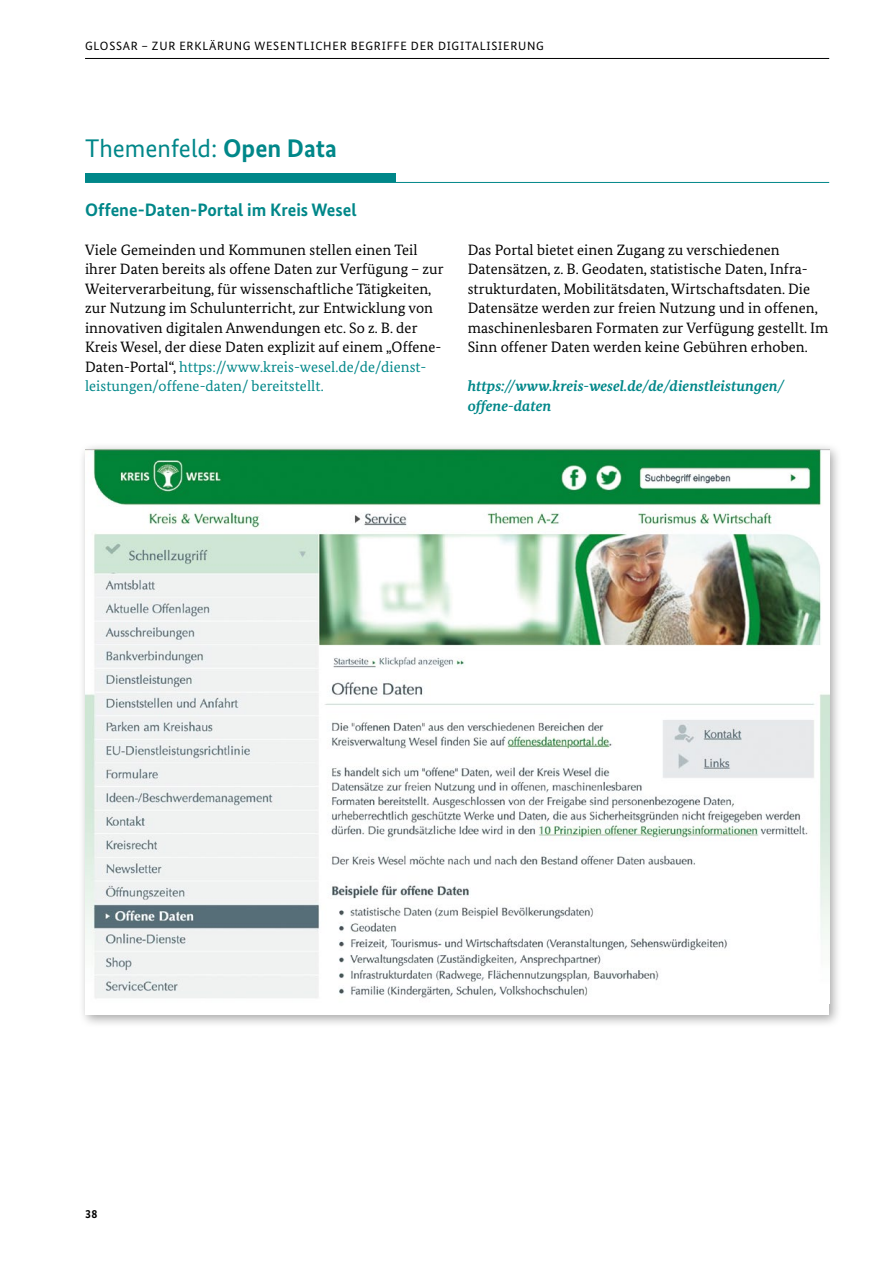
<style>
.page{position:relative;width:893px;height:1263px;background:#fff}
.page>*{position:absolute;margin:0;border:0;box-sizing:border-box;transform-origin:0 0}
.t1{font:25.5px "Bundes Sans";color:#008789}
.t2{font:700 18px "Bundes Sans";color:#008789}
.t3{font:15px/19.5px "Bundes Serif";letter-spacing:.005em;color:#000}
.t4{font:italic 700 15px/19.5px "Bundes Serif";color:#008789}
.t5{font:12px "Bundes Sans";letter-spacing:.06em;color:#000}
.t6{font:700 12px "Bundes Sans";color:#000}
.s1{font-weight:700}
.s2{color:#008789}
</style>
<div class="page">
<hr style="left:85px;top:58px;width:744px;height:1px;background:#000">
<div style="left:78px;top:442px;width:764px;height:586px;background:#000;opacity:.35"></div>
<img style="left:86px;top:450px;width:743px;height:554px">
<hr style="left:85px;top:182px;width:744px;height:1px;background:#008789">
<div style="left:85px;top:174px;width:310px;height:8px;background:#008789"></div>
<p class="t5" style="left:85px;top:38px;width:460px">GLOSSAR – ZUR ERKLÄRUNG WESENTLICHER BEGRIFFE DER DIGITALISIERUNG</p>
<h3 class="t1" style="left:85px;top:133px;width:253px">Themenfeld: <span class="s1">Open Data</span></h3>
<h4 class="t2" style="left:85px;top:198px;width:273px">Offene-Daten-Portal im Kreis Wesel</h4>
<p class="t3" style="left:85px;top:239px;width:360px">Viele Gemeinden und Kommunen stellen einen Teil ihrer Daten bereits als offene Daten zur Verfügung – zur Weiterverarbeitung, für wissenschaftliche Tätigkeiten, zur Nutzung im Schulunterricht, zur Entwicklung von innovativen digitalen Anwendungen etc. So z. B. der Kreis Wesel, der diese Daten explizit auf einem „Offene-Daten-Portal“, <span class="s2">https://www.kreis-wesel.de/de/dienst&shy;leistungen/offene-daten/ bereitstellt.</span></p>
<p class="t3" style="left:468px;top:239px;width:362px">Das Portal bietet einen Zugang zu verschiedenen Datensätzen, z. B. Geodaten, statistische Daten, Infra&shy;strukturdaten, Mobilitätsdaten, Wirtschaftsdaten. Die Datensätze werden zur freien Nutzung und in offenen, maschinenlesbaren Formaten zur Verfügung gestellt. Im Sinn offener Daten werden keine Gebühren erhoben.</p>
<p class="t4" style="left:468px;top:376px;width:318px">https://www.kreis-wesel.de/de/dienstleistungen/ offene-daten</p>
<p class="t6" style="left:85px;top:1207px;width:14px">38</p>
</div>
